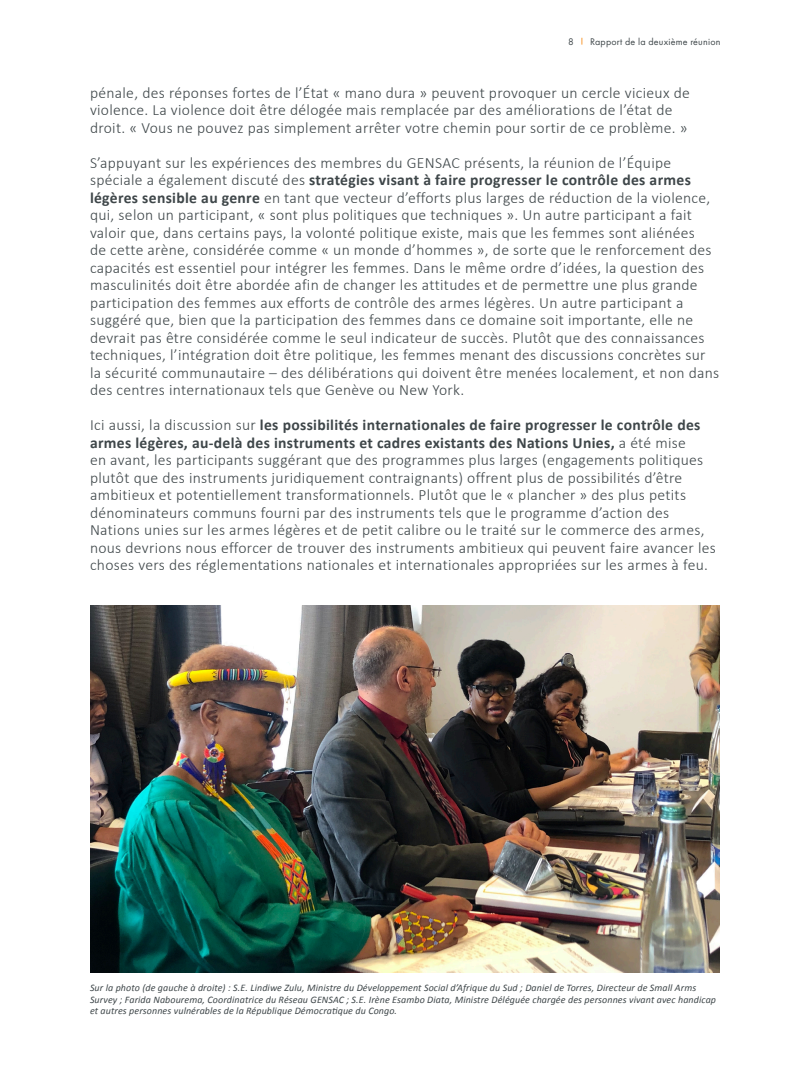
<style>
.page{position:relative;width:810px;height:1080px;background:#fff}
.page>*{position:absolute;margin:0;border:0;box-sizing:border-box;transform-origin:0 0}
.Copy{font:300 15.62px/17.5px "Calibri";letter-spacing:.02em;color:#3e4649}
.t1{font:italic 10px/11.2px "Calibri";letter-spacing:.01em;color:#3e4649}
.t2{font:10px "Futura PT";letter-spacing:.02em;color:#3e4649}
.s1{font-weight:700}
</style>
<div class="page">
<img style="left:90px;top:605px;width:630px;height:367px">
<p class="t2" style="left:568px;top:35px;width:7px">8</p>
<p class="t2" style="left:590px;top:35px;width:132px">Rapport de la deuxième réunion</p>
<p class="Copy" style="left:90px;top:83px;width:601px">pénale, des réponses fortes de l’État « mano dura » peuvent provoquer un cercle vicieux de violence. La violence doit être délogée mais remplacée par des améliorations de l’état de droit. « Vous ne pouvez pas simplement arrêter votre chemin pour sortir de ce problème. »</p>
<p class="Copy" style="left:90px;top:153px;width:631px">S’appuyant sur les expériences des membres du GENSAC présents, la réunion de l’Équipe spéciale a également discuté des <span class="s1">stratégies visant à faire progresser le contrôle des armes légères sensible au genre</span> en tant que vecteur d’efforts plus larges de réduction de la violence, qui, selon un participant, « sont plus politiques que techniques ». Un autre participant a fait valoir que, dans certains pays, la volonté politique existe, mais que les femmes sont aliénées<br>de cette arène, considérée comme « un monde d’hommes », de sorte que le renforcement des capacités est essentiel pour intégrer les femmes. Dans le même ordre d’idées, la question des masculinités doit être abordée afin de changer les attitudes et de permettre une plus grande participation des femmes aux efforts de contrôle des armes légères. Un autre participant a suggéré que, bien que la participation des femmes dans ce domaine soit importante, elle ne devrait pas être considérée comme le seul indicateur de succès. Plutôt que des connaissances techniques, l’intégration doit être politique, les femmes menant des discussions concrètes sur la sécurité communautaire – des délibérations qui doivent être menées localement, et non dans des centres internationaux tels que Genève ou New York.</p>
<p class="Copy" style="left:90px;top:416px;width:627px">Ici aussi, la discussion sur <span class="s1">les possibilités internationales de faire progresser le contrôle des armes légères, au-delà des instruments et cadres existants des Nations Unies,</span> a été mise<br>en avant, les participants suggérant que des programmes plus larges (engagements politiques plutôt que des instruments juridiquement contraignants) offrent plus de possibilités d’être ambitieux et potentiellement transformationnels. Plutôt que le « plancher » des plus petits dénominateurs communs fourni par des instruments tels que le programme d’action des Nations unies sur les armes légères et de petit calibre ou le traité sur le commerce des armes, nous devrions nous efforcer de trouver des instruments ambitieux qui peuvent faire avancer les choses vers des réglementations nationales et internationales appropriées sur les armes à feu.</p>
<p class="t1" style="left:90px;top:982px;width:628px">Sur la photo (de gauche à droite) : S.E. Lindiwe Zulu, Ministre du Développement Social d’Afrique du Sud ; Daniel de Torres, Directeur de Small Arms<br>Survey ; Farida Nabourema, Coordinatrice du Réseau GENSAC ; S.E. Irène Esambo Diata, Ministre Déléguée chargée des personnes vivant avec handicap et autres personnes vulnérables de la République Démocratique du Congo.</p>
</div>
